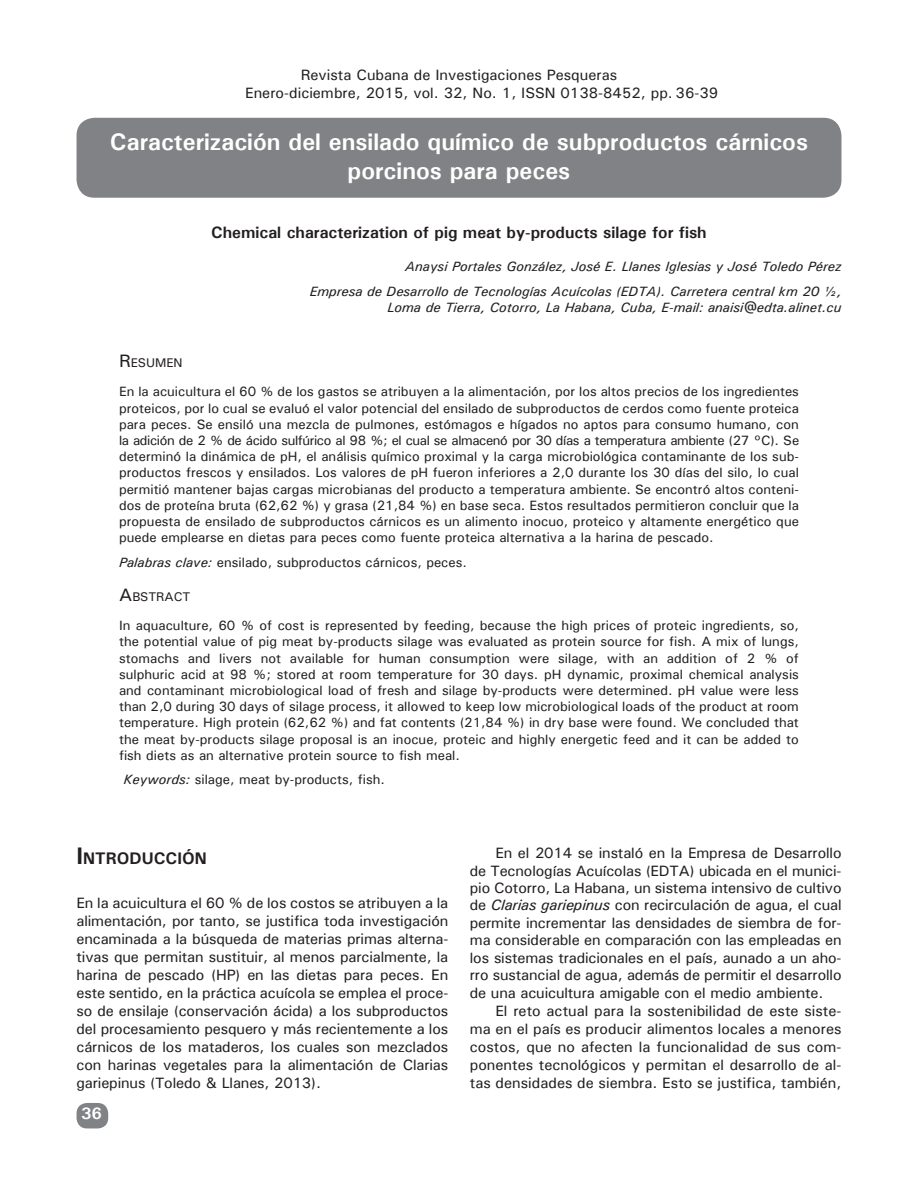
<style>
.page{position:relative;width:918px;height:1188px;background:#fff}
.page>*{position:absolute;margin:0;border:0;box-sizing:border-box;transform-origin:0 0}
.t1{font:700 24px/28.8px "Univers";color:#fff;text-align:center}
.t2{font:700 16.8px "Univers";color:#231f20}
.t3{font:700 16.5px "Univers";color:#231f20}
.t4{font:700 16.5px "Univers";color:#fff}
.t5{font:500 15px/18px "Univers";color:#231f20;text-align:justify}
.t6{font:500 13.5px/16.2px "Univers";color:#231f20;text-align:justify}
.t7{font:italic 500 13.5px/24.8px "Univers";color:#231f20;text-align:right}
.t8{font:500 12.6px "Univers";color:#231f20}
.s1{font-size:18px}
.s2{font-style:italic}
.s3{font-size:24px}
</style>
<div class="page">
<div style="left:77px;top:1103px;width:31px;height:25px;background:#808285;border-radius:10px"></div>
<div style="left:77px;top:118px;width:764px;height:80px;background:#808285;border-radius:18px"></div>
<p class="t5" style="left:245px;top:66px;width:475px;text-indent:56px">Revista Cubana de Investigaciones Pesqueras<br>Enero-diciembre, 2015, vol. 32, No. 1, ISSN 0138-8452, pp. 36-39</p>
<h1 class="t1" style="left:110px;top:128px;width:700px">Caracterización del ensilado químico de subproductos cárnicos porcinos para peces</h1>
<p class="t3" style="left:211px;top:222px;width:497px">Chemical characterization of pig meat by-products silage for fish</p>
<p class="t7" style="left:310px;top:253px;width:534px">Anaysi Portales González, José E. Llanes Iglesias y José Toledo Pérez<br>Empresa de Desarrollo de Tecnologías Acuícolas (EDTA). Carretera central km 20 ½,</p>
<p class="t7" style="left:387px;top:294px;width:456px">Loma de Tierra, Cotorro, La Habana, Cuba, E-mail: anaisi@edta.alinet.cu</p>
<p class="t8" style="left:119px;top:355px;width:65px"><span class="s1">R</span>ESUMEN</p>
<p class="t6" style="left:119px;top:383px;width:682px">En la acuicultura el 60 % de los gastos se atribuyen a la alimentación, por los altos precios de los ingredientes proteicos, por lo cual se evaluó el valor potencial del ensilado de subproductos de cerdos como fuente proteica para peces. Se ensiló una mezcla de pulmones, estómagos e hígados no aptos para consumo humano, con la adición de 2 % de ácido sulfúrico al 98 %; el cual se almacenó por 30 días a temperatura ambiente (27 °C). Se determinó la dinámica de pH, el análisis químico proximal y la carga microbiológica contaminante de los sub&shy;productos frescos y ensilados. Los valores de pH fueron inferiores a 2,0 durante los 30 días del silo, lo cual permitió mantener bajas cargas microbianas del producto a temperatura ambiente. Se encontró altos conteni&shy;dos de proteína bruta (62,62 %) y grasa (21,84 %) en base seca. Estos resultados permitieron concluir que la propuesta de ensilado de subproductos cárnicos es un alimento inocuo, proteico y altamente energético que puede emplearse en dietas para peces como fuente proteica alternativa a la harina de pescado.</p>
<p class="t6" style="left:119px;top:554px;width:349px"><span class="s2">Palabras clave:</span> ensilado, subproductos cárnicos, peces.</p>
<p class="t8" style="left:119px;top:589px;width:73px"><span class="s1">A</span>BSTRACT</p>
<p class="t6" style="left:119px;top:617px;width:681px">In aquaculture, 60 % of cost is represented by feeding, because the high prices of proteic ingredients, so, the potential value of pig meat by-products silage was evaluated as protein source for fish. A mix of lungs, stomachs and livers not available for human consumption were silage, with an addition of 2 % of sulphuric acid at 98 %; stored at room temperature for 30 days. pH dynamic, proximal chemical analysis and contaminant microbiological load of fresh and silage by-products were determined. pH value were less than 2,0 during 30 days of silage process, it allowed to keep low microbiological loads of the product at room temperature. High protein (62,62 %) and fat contents (21,84 %) in dry base were found. We concluded that the meat by-products silage proposal is an inocue, proteic and highly energetic feed and it can be added to fish diets as an alternative protein source to fish meal.</p>
<p class="t6" style="left:124px;top:771px;width:263px"><span class="s2">Keywords:</span> silage, meat by-products, fish.</p>
<p class="t2" style="left:77px;top:848px;width:132px"><span class="s3">I</span> NTRODUCCIÓN</p>
<p class="t5" style="left:77px;top:893px;width:373px">En la acuicultura el 60 % de los costos se atribuyen a la alimentación, por tanto, se justifica toda investigación encaminada a la búsqueda de materias primas alterna&shy;tivas que permitan sustituir, al menos parcialmente, la harina de pescado (HP) en las dietas para peces. En este sentido, en la práctica acuícola se emplea el proce&shy;so de ensilaje (conservación ácida) a los subproductos del procesamiento pesquero y más recientemente a los cárnicos de los mataderos, los cuales son mezclados con harinas vegetales para la alimentación de Clarias gariepinus (Toledo &amp; Llanes, 2013).</p>
<p class="t4" style="left:81px;top:1103px;width:22px">36</p>
<p class="t5" style="left:470px;top:844px;width:373px;line-height:17.4px;text-indent:26px">En el 2014 se instaló en la Empresa de Desarrollo de Tecnologías Acuícolas (EDTA) ubicada en el munici&shy;pio Cotorro, La Habana, un sistema intensivo de cultivo de <span class="s2">Clarias gariepinus</span> con recirculación de agua, el cual permite incrementar las densidades de siembra de for&shy;ma considerable en comparación con las empleadas en los sistemas tradicionales en el país, aunado a un aho&shy;rro sustancial de agua, además de permitir el desarrollo de una acuicultura amigable con el medio ambiente.</p>
<p class="t5" style="left:470px;top:1001px;width:373px;text-indent:26px">El reto actual para la sostenibilidad de este siste&shy;ma en el país es producir alimentos locales a menores costos, que no afecten la funcionalidad de sus com&shy;ponentes tecnológicos y permitan el desarrollo de al&shy;tas densidades de siembra. Esto se justifica, también,</p>
</div>
